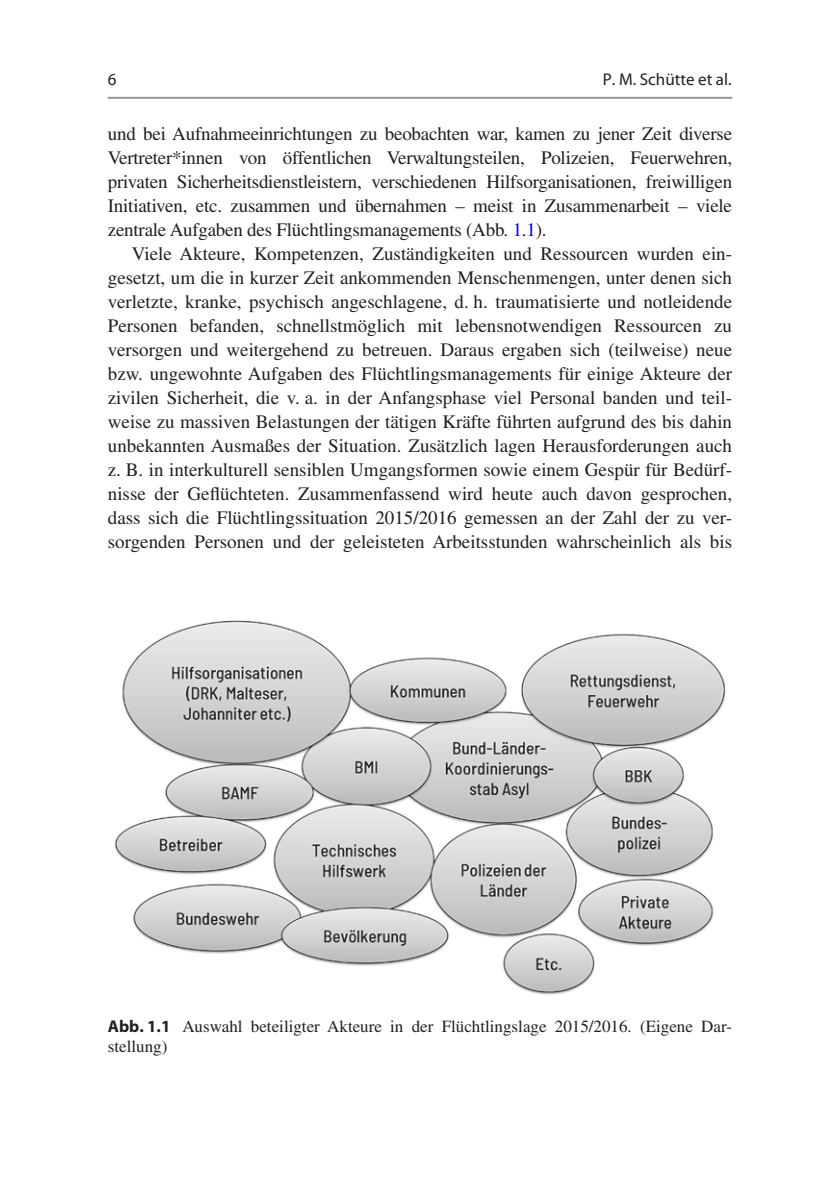
<style>
.page{position:relative;width:840px;height:1191px;background:#fff}
.page>*{position:absolute;margin:0;border:0;box-sizing:border-box;transform-origin:0 0}
.t1{font:19px/24px "Times Roman 2";letter-spacing:-.01em;color:#231f20;text-align:justify}
.t2{font:17px/20px "Times Roman 2";color:#231f20}
.t3{font:17px "Myriad Pro";color:#231f20}
.s1{color:#00f}
.s2{font-family:"Myriad Pro Bold 2"}
</style>
<div class="page">
<hr style="left:108px;top:97px;width:623px;height:2px;background:#939598">
<img style="left:115px;top:620px;width:611px;height:374px">
<p class="t3" style="left:108px;top:69px;width:10px">6</p>
<p class="t3" style="left:602px;top:69px;width:130px">P. M. Schütte et al.</p>
<p class="t1" style="left:108px;top:121px;width:625px">und bei Aufnahmeeinrichtungen zu beobachten war, kamen zu jener Zeit diverse Vertreter*innen von öffentlichen Verwaltungsteilen, Polizeien, Feuerwehren, privaten Sicherheitsdienstleistern, verschiedenen Hilfsorganisationen, freiwilligen Initiativen, etc. zusammen und übernahmen – meist in Zusammenarbeit – viele zentrale Aufgaben des Flüchtlingsmanagements (Abb. <span class="s1">1.1</span>).</p>
<p class="t1" style="left:108px;top:241px;width:625px;text-indent:24px">Viele Akteure, Kompetenzen, Zuständigkeiten und Ressourcen wurden ein&shy;gesetzt, um die in kurzer Zeit ankommenden Menschenmengen, unter denen sich verletzte, kranke, psychisch angeschlagene, d. h. traumatisierte und notleidende Personen befanden, schnellstmöglich mit lebensnotwendigen Ressourcen zu versorgen und weitergehend zu betreuen. Daraus ergaben sich (teilweise) neue bzw. ungewohnte Aufgaben des Flüchtlingsmanagements für einige Akteure der zivilen Sicherheit, die v. a. in der Anfangsphase viel Personal banden und teil&shy;weise zu massiven Belastungen der tätigen Kräfte führten aufgrund des bis dahin unbekannten Ausmaßes der Situation. Zusätzlich lagen Herausforderungen auch z. B. in interkulturell sensiblen Umgangsformen sowie einem Gespür für Bedürf&shy;nisse der Geflüchteten. Zusammenfassend wird heute auch davon gesprochen, dass sich die Flüchtlingssituation 2015/2016 gemessen an der Zahl der zu ver&shy;sorgenden Personen und der geleisteten Arbeitsstunden wahrscheinlich als bis</p>
<p class="t2" style="left:108px;top:1016px;width:625px"><span class="s2">Abb. 1.1</span> Auswahl beteiligter Akteure in der Flüchtlingslage 2015/2016. (Eigene Dar&shy;stellung)</p>
</div>
